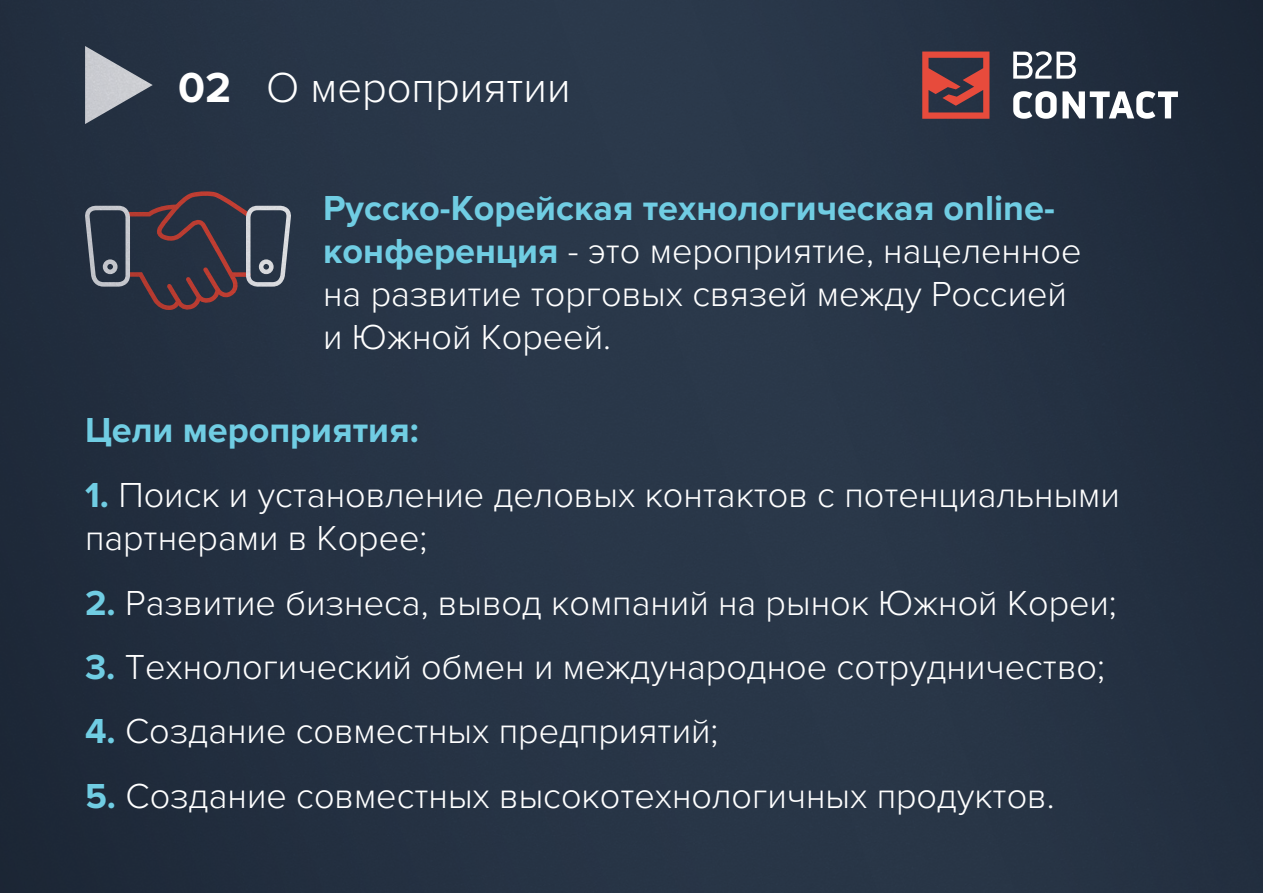
<style>
.page{position:relative;width:1263px;height:893px;background:#fff}
.page>*{position:absolute;margin:0;border:0;box-sizing:border-box;transform-origin:0 0}
.t1{font:300 43.5px "Proxima Nova";color:#fff}
.t2{font:300 36px/43.2px "Proxima Nova";color:#fff}
.t3{font:700 36px "Proxima Nova";color:#70cde3}
.s1{font-weight:700}
.s2{font-weight:700;color:#70cde3}
</style>
<div class="page">
<img style="left:0;top:0;width:1263px;height:893px">
<svg style="left:922px;top:52px;width:67px;height:67px;background:#8b3f3f"></svg>
<svg style="left:1013px;top:51px;width:63px;height:28px"></svg>
<svg style="left:1013px;top:91px;width:165px;height:28px"></svg>
<p class="t1" style="left:178px;top:63px;width:394px"><span class="s1">02</span> О мероприятии</p>
<p class="t2" style="left:323px;top:187px;width:760px"><span class="s2">Русско-Корейская технологическая online&shy;конференция</span> - это мероприятие, нацеленное на развитие торговых связей между Россией и Южной Кореей.</p>
<p class="t3" style="left:85px;top:410px;width:335px">Цели мероприятия:</p>
<p class="t2" style="left:85px;top:474px;width:1036px"><span class="s2">1.</span> Поиск и установление деловых контактов с потенциальными партнерами в Корее;</p>
<p class="t2" style="left:85px;top:581px;width:1033px"><span class="s2">2.</span> Развитие бизнеса, вывод компаний на рынок Южной Кореи;</p>
<p class="t2" style="left:85px;top:646px;width:1021px"><span class="s2">3.</span> Технологический обмен и международное сотрудничество;</p>
<p class="t2" style="left:85px;top:710px;width:635px"><span class="s2">4.</span> Создание совместных предприятий;</p>
<p class="t2" style="left:85px;top:775px;width:971px"><span class="s2">5.</span> Создание совместных высокотехнологичных продуктов.</p>
</div>
